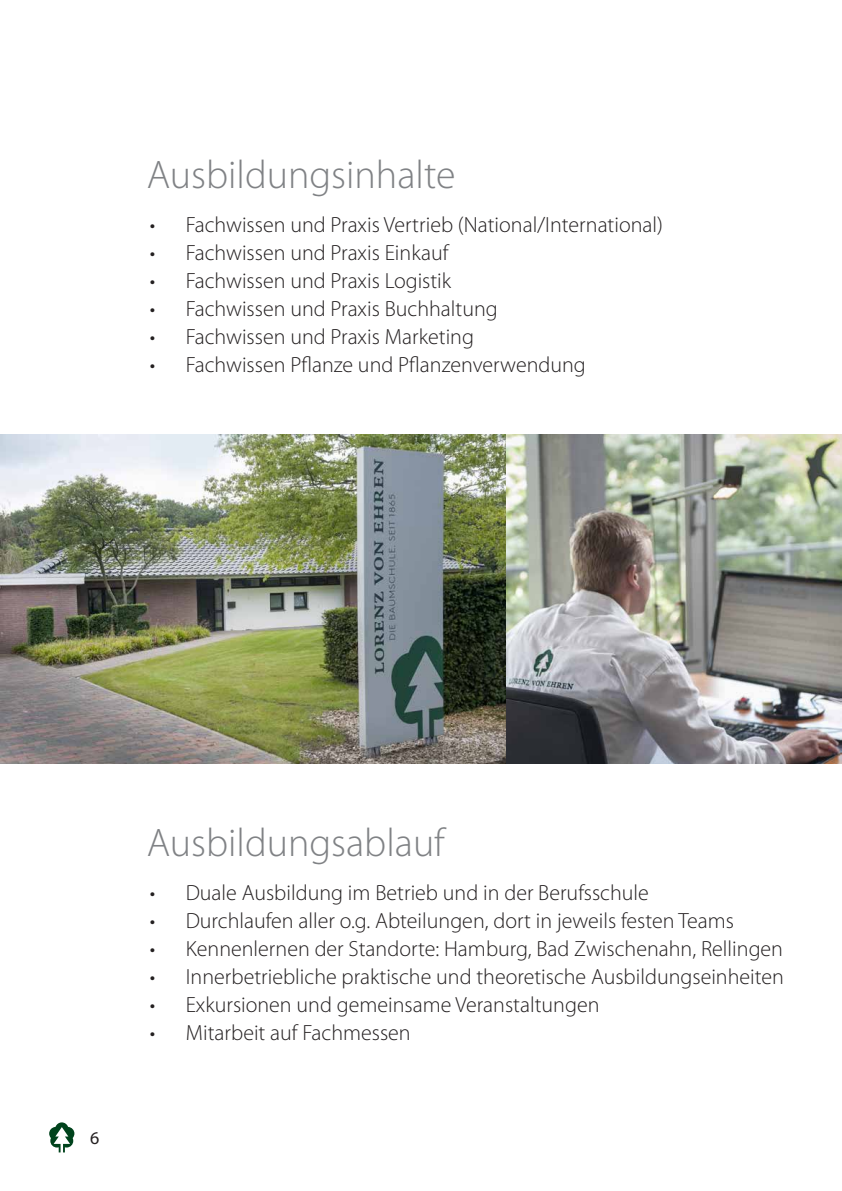
<style>
.page{position:relative;width:842px;height:1191px;background:#fff}
.page>*{position:absolute;margin:0;border:0;box-sizing:border-box;transform-origin:0 0}
.t1{font:300 40px "Myriad Pro";color:#808285}
.t2{font:300 22px "Myriad Pro";color:#231f20}
.t3{font:18px "Myriad Pro";color:#231f20}
</style>
<div class="page">
<svg style="left:49px;top:1122px;width:25px;height:30px"></svg>
<img style="left:0;top:435px;width:842px;height:328px">
<p class="t1" style="left:147px;top:150px;width:310px">Ausbildungsinhalte</p>
<p class="t2" style="left:150px;top:211px;width:515px">• Fachwissen und Praxis Vertrieb (National/International)</p>
<p class="t2" style="left:150px;top:239px;width:300px">• Fachwissen und Praxis Einkauf</p>
<p class="t2" style="left:150px;top:267px;width:303px">• Fachwissen und Praxis Logistik</p>
<p class="t2" style="left:150px;top:295px;width:350px">• Fachwissen und Praxis Buchhaltung</p>
<p class="t2" style="left:150px;top:323px;width:326px">• Fachwissen und Praxis Marketing</p>
<p class="t2" style="left:150px;top:351px;width:438px">• Fachwissen Pflanze und Pflanzenverwendung</p>
<p class="t3" style="left:90px;top:1126px;width:11px">6</p>
<p class="t1" style="left:147px;top:818px;width:299px">Ausbildungsablauf</p>
<p class="t2" style="left:150px;top:879px;width:501px">• Duale Ausbildung im Betrieb und in der Berufsschule</p>
<p class="t2" style="left:150px;top:907px;width:586px">• Durchlaufen aller o.g. Abteilungen, dort in jeweils festen Teams</p>
<p class="t2" style="left:150px;top:935px;width:635px">• Kennenlernen der Standorte: Hamburg, Bad Zwischenahn, Rellingen</p>
<p class="t2" style="left:150px;top:963px;width:636px">• Innerbetriebliche praktische und theoretische Ausbildungseinheiten</p>
<p class="t2" style="left:150px;top:991px;width:451px">• Exkursionen und gemeinsame Veranstaltungen</p>
<p class="t2" style="left:150px;top:1019px;width:263px">• Mitarbeit auf Fachmessen</p>
</div>
